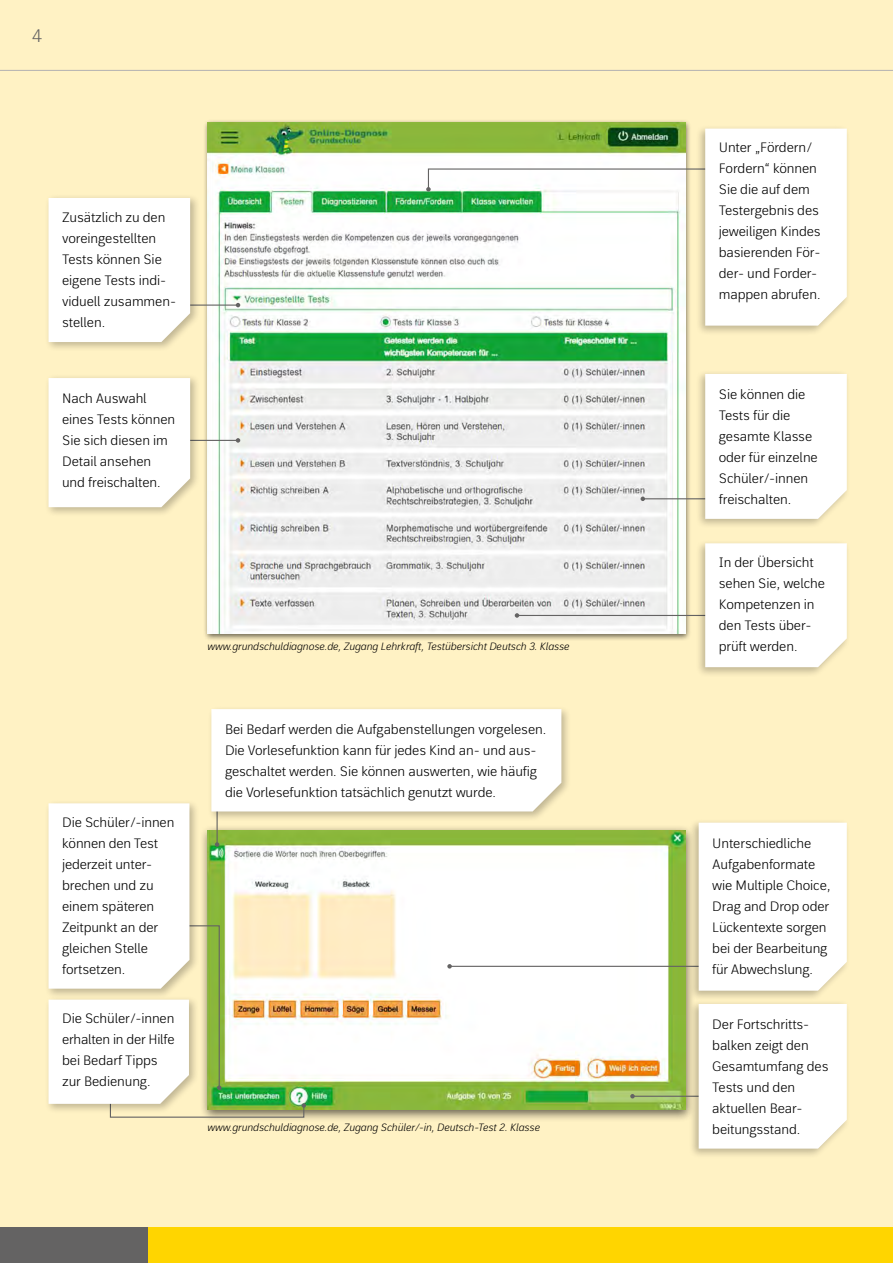
<style>
.page{position:relative;width:893px;height:1263px;background:#fff}
.page>*{position:absolute;margin:0;border:0;box-sizing:border-box;transform-origin:0 0}
.t1{font:300 18px "bs Thomas Sans 1";color:#646363}
.t2{font:300 13.5px/21px "bs Thomas Sans 1";letter-spacing:-.01em;color:#000}
.t3{font:italic 300 10.5px "bs Thomas Sans 1";letter-spacing:-.01em;color:#000}
</style>
<div class="page">
<div style="left:0;top:0;width:893px;height:1228px;background:#fff2c4"></div>
<div style="left:203px;top:119px;width:489px;height:522px;background:#000;opacity:.6"></div>
<img style="left:208px;top:123px;width:477px;height:510px">
<hr style="left:160px;top:304px;width:78px;height:2px;background:#646363">
<svg style="left:236px;top:303px;width:4px;height:4px"></svg>
<hr style="left:151px;top:440px;width:87px;height:1px;background:#646363">
<svg style="left:236px;top:438px;width:4px;height:5px"></svg>
<hr style="left:643px;top:498px;width:87px;height:1px;background:#646363">
<svg style="left:641px;top:497px;width:4px;height:4px"></svg>
<hr style="left:517px;top:615px;width:190px;height:1px;background:#646363">
<svg style="left:515px;top:613px;width:4px;height:5px"></svg>
<div style="left:44px;top:374px;width:156px;height:143px;background:#000;opacity:.25"></div>
<div style="left:49px;top:378px;width:141px;height:129px;background:#fff"></div>
<div style="left:44px;top:194px;width:156px;height:158px;background:#000;opacity:.25"></div>
<div style="left:49px;top:198px;width:141px;height:144px;background:#fff"></div>
<div style="left:695px;top:370px;width:156px;height:159px;background:#000;opacity:.25"></div>
<div style="left:705px;top:374px;width:142px;height:145px;background:#fff"></div>
<div style="left:695px;top:124px;width:156px;height:212px;background:#000;opacity:.25"></div>
<svg style="left:426px;top:129px;width:421px;height:197px;background:#e9f1e2"></svg>
<div style="left:695px;top:539px;width:156px;height:138px;background:#000;opacity:.25"></div>
<div style="left:705px;top:543px;width:142px;height:124px;background:#fff"></div>
<div style="left:200px;top:825px;width:496px;height:297px;background:#000;opacity:.6"></div>
<img style="left:561px;top:831px;width:124px;height:279px">
<div style="left:207px;top:705px;width:365px;height:116px;background:#000;opacity:.25"></div>
<hr style="left:450px;top:966px;width:269px;height:1px;background:#646363">
<hr style="left:632px;top:1096px;width:173px;height:1px;background:#646363">
<svg style="left:630px;top:1094px;width:5px;height:4px"></svg>
<div style="left:688px;top:818px;width:163px;height:183px;background:#000;opacity:.25"></div>
<div style="left:699px;top:823px;width:148px;height:168px;background:#fff"></div>
<div style="left:688px;top:999px;width:163px;height:160px;background:#000;opacity:.25"></div>
<div style="left:699px;top:1004px;width:148px;height:144px;background:#fff"></div>
<div style="left:44px;top:799px;width:156px;height:200px;background:#000;opacity:.25"></div>
<div style="left:44px;top:995px;width:155px;height:119px;background:#000;opacity:.25"></div>
<svg style="left:49px;top:709px;width:512px;height:409px"></svg>
<div style="left:148px;top:1228px;width:745px;height:35px;background:#ffd500"></div>
<div style="left:0;top:1228px;width:148px;height:35px;background:#646363"></div>
<hr style="left:0;top:70px;width:893px;height:1px;background:#b3b2b2">
<hr style="left:892px;top:1228px;width:1px;height:35px;background:#ffe063">
<h1 class="t1" style="left:32px;top:24px;width:12px">4</h1>
<p class="t2" style="left:62px;top:207px;width:116px">Zusätzlich zu den voreingestellten<br>Tests können Sie eigene Tests indi&shy;viduell zusammen&shy;stellen.</p>
<p class="t2" style="left:62px;top:389px;width:115px">Nach Auswahl eines Tests können<br>Sie sich diesen im<br>Detail ansehen und freischalten.</p>
<p class="t2" style="left:62px;top:813px;width:114px">Die Schüler/-innen können den Test jederzeit unter&shy;brechen und zu einem späteren<br>Zeitpunkt an der gleichen Stelle fortsetzen.</p>
<p class="t2" style="left:62px;top:1009px;width:114px">Die Schüler/-innen erhalten in der Hilfe bei Bedarf Tipps zur Bedienung.</p>
<p class="t3" style="left:208px;top:640px;width:364px">www.grundschuldiagnose.de, Zugang Lehrkraft, Testübersicht Deutsch 3. Klasse</p>
<p class="t2" style="left:225px;top:720px;width:323px">Bei Bedarf werden die Aufgabenstellungen vorgelesen.<br>Die Vorlesefunktion kann für jedes Kind an- und aus&shy;geschaltet werden. Sie können auswerten, wie häufig die Vorlesefunktion tatsächlich genutzt wurde.</p>
<p class="t3" style="left:208px;top:1121px;width:334px">www.grundschuldiagnose.de, Zugang Schüler/-in, Deutsch-Test 2. Klasse</p>
<p class="t2" style="left:719px;top:138px;width:103px">Unter „Fördern/<br>Fordern“ können<br>Sie die auf dem<br>Testergebnis des jeweiligen Kindes basierenden För&shy;der- und Forder&shy;mappen abrufen.</p>
<p class="t2" style="left:719px;top:385px;width:101px">Sie können die<br>Tests für die gesamte Klasse oder für einzelne<br>Schüler/-innen freischalten.</p>
<p class="t2" style="left:719px;top:553px;width:108px">In der Übersicht sehen Sie, welche<br>Kompetenzen in den Tests über&shy;prüft werden.</p>
<p class="t2" style="left:712px;top:833px;width:120px">Unterschiedliche<br>Aufgabenformate wie Multiple Choice,<br>Drag and Drop oder<br>Lückentexte sorgen bei der Bearbeitung für Abwechslung.</p>
<p class="t2" style="left:712px;top:1015px;width:118px">Der Fortschritts&shy;balken zeigt den<br>Gesamtumfang des<br>Tests und den aktuellen Bear&shy;beitungsstand.</p>
</div>
